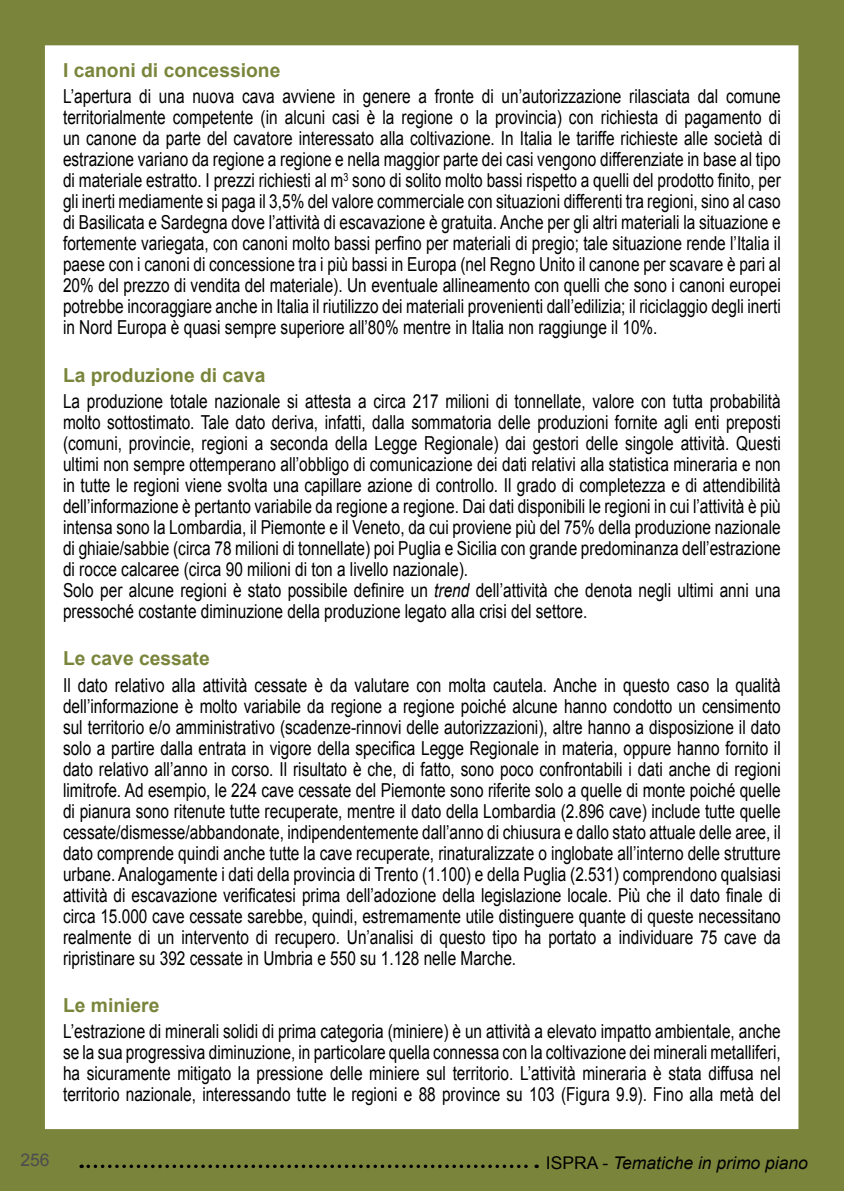
<style>
.page{position:relative;width:844px;height:1191px;background:#fff}
.page>*{position:absolute;margin:0;border:0;box-sizing:border-box;transform-origin:0 0}
.t1{font:19.25px/21px "Arial";color:#000;text-align:justify;scale:.8 1}
.t2{font:700 19.25px "Arial";color:#7a853b}
.t3{font:italic 17.5px "Arial";color:#000}
.t4{font:17.5px "Arial";color:#4d4d4f}
.s1{font-style:italic}
.s2{font-style:normal}
</style>
<div class="page">
<div style="left:0;top:0;width:843px;height:45px;background:#7a853b"></div>
<div style="left:0;top:39px;width:45px;height:1152px;background:#7a853b"></div>
<svg style="left:33px;top:1129px;width:765px;height:62px;background:#7c873e"></svg>
<div style="left:798px;top:39px;width:45px;height:1092px;background:#7a853b"></div>
<div style="left:68px;top:1131px;width:775px;height:60px;background:#7a853b"></div>
<svg style="left:88px;top:1164px;width:449px;height:4px;background:#525927"></svg>
<p class="t2" style="left:63px;top:57px;width:219px">I canoni di concessione</p>
<p class="t1" style="left:63px;top:86px;width:898px">L’apertura di una nuova cava avviene in genere a fronte di un’autorizzazione rilasciata dal comune territorialmente competente (in alcuni casi è la regione o la provincia) con richiesta di pagamento di un canone da parte del cavatore interessato alla coltivazione. In Italia le tariffe richieste alle società di estrazione variano da regione a regione e nella maggior parte dei casi vengono differenziate in base al tipo di materiale estratto. I prezzi richiesti al m<sup>3</sup> sono di solito molto bassi rispetto a quelli del prodotto finito, per gli inerti mediamente si paga il 3,5% del valore commerciale con situazioni differenti tra regioni, sino al caso di Basilicata e Sardegna dove l’attività di escavazione è gratuita. Anche per gli altri materiali la situazione e fortemente variegata, con canoni molto bassi perfino per materiali di pregio; tale situazione rende l’Italia il paese con i canoni di concessione tra i più bassi in Europa (nel Regno Unito il canone per scavare è pari al 20% del prezzo di vendita del materiale). Un eventuale allineamento con quelli che sono i canoni europei potrebbe incoraggiare anche in Italia il riutilizzo dei materiali provenienti dall’edilizia; il riciclaggio degli inerti in Nord Europa è quasi sempre superiore all’80% mentre in Italia non raggiunge il 10%.</p>
<p class="t2" style="left:63px;top:362px;width:204px">La produzione di cava</p>
<p class="t1" style="left:63px;top:391px;width:898px;text-align:left">La produzione totale nazionale si attesta a circa 217 milioni di tonnellate, valore con tutta probabilità molto sottostimato. Tale dato deriva, infatti, dalla sommatoria delle produzioni fornite agli enti preposti (comuni, provincie, regioni a seconda della Legge Regionale) dai gestori delle singole attività. Questi ultimi non sempre ottemperano all’obbligo di comunicazione dei dati relativi alla statistica mineraria e non in tutte le regioni viene svolta una capillare azione di controllo. Il grado di completezza e di attendibilità dell’informazione è pertanto variabile da regione a regione. Dai dati disponibili le regioni in cui l’attività è più intensa sono la Lombardia, il Piemonte e il Veneto, da cui proviene più del 75% della produzione nazionale di ghiaie/sabbie (circa 78 milioni di tonnellate) poi Puglia e Sicilia con grande predominanza dell’estrazione di rocce calcaree (circa 90 milioni di ton a livello nazionale).<br>Solo per alcune regioni è stato possibile definire un <span class="s1">trend</span> dell’attività che denota negli ultimi anni una pressoché costante diminuzione della produzione legato alla crisi del settore.</p>
<p class="t2" style="left:63px;top:645px;width:148px">Le cave cessate</p>
<p class="t1" style="left:63px;top:674px;width:898px">Il dato relativo alla attività cessate è da valutare con molta cautela. Anche in questo caso la qualità dell’informazione è molto variabile da regione a regione poiché alcune hanno condotto un censimento sul territorio e/o amministrativo (scadenze-rinnovi delle autorizzazioni), altre hanno a disposizione il dato solo a partire dalla entrata in vigore della specifica Legge Regionale in materia, oppure hanno fornito il dato relativo all’anno in corso. Il risultato è che, di fatto, sono poco confrontabili i dati anche di regioni limitrofe. Ad esempio, le 224 cave cessate del Piemonte sono riferite solo a quelle di monte poiché quelle di pianura sono ritenute tutte recuperate, mentre il dato della Lombardia (2.896 cave) include tutte quelle cessate/dismesse/abbandonate, indipendentemente dall’anno di chiusura e dallo stato attuale delle aree, il dato comprende quindi anche tutte la cave recuperate, rinaturalizzate o inglobate all’interno delle strutture urbane. Analogamente i dati della provincia di Trento (1.100) e della Puglia (2.531) comprendono qualsiasi attività di escavazione verificatesi prima dell’adozione della legislazione locale. Più che il dato finale di circa 15.000 cave cessate sarebbe, quindi, estremamente utile distinguere quante di queste necessitano realmente di un intervento di recupero. Un’analisi di questo tipo ha portato a individuare 75 cave da ripristinare su 392 cessate in Umbria e 550 su 1.128 nelle Marche.</p>
<p class="t2" style="left:63px;top:992px;width:98px">Le miniere</p>
<p class="t1" style="left:63px;top:1021px;width:898px">L’estrazione di minerali solidi di prima categoria (miniere) è un attività a elevato impatto ambientale, anche se la sua progressiva diminuzione, in particolare quella connessa con la coltivazione dei minerali metalliferi, ha sicuramente mitigato la pressione delle miniere sul territorio. L’attività mineraria è stata diffusa nel territorio nazionale, interessando tutte le regioni e 88 province su 103 (Figura 9.9). Fino alla metà del</p>
<p class="t4" style="left:20px;top:1148px;width:31px">256</p>
<p class="t3" style="left:545px;top:1151px;width:263px"><span class="s2">ISPRA -</span> Tematiche in primo piano</p>
</div>
